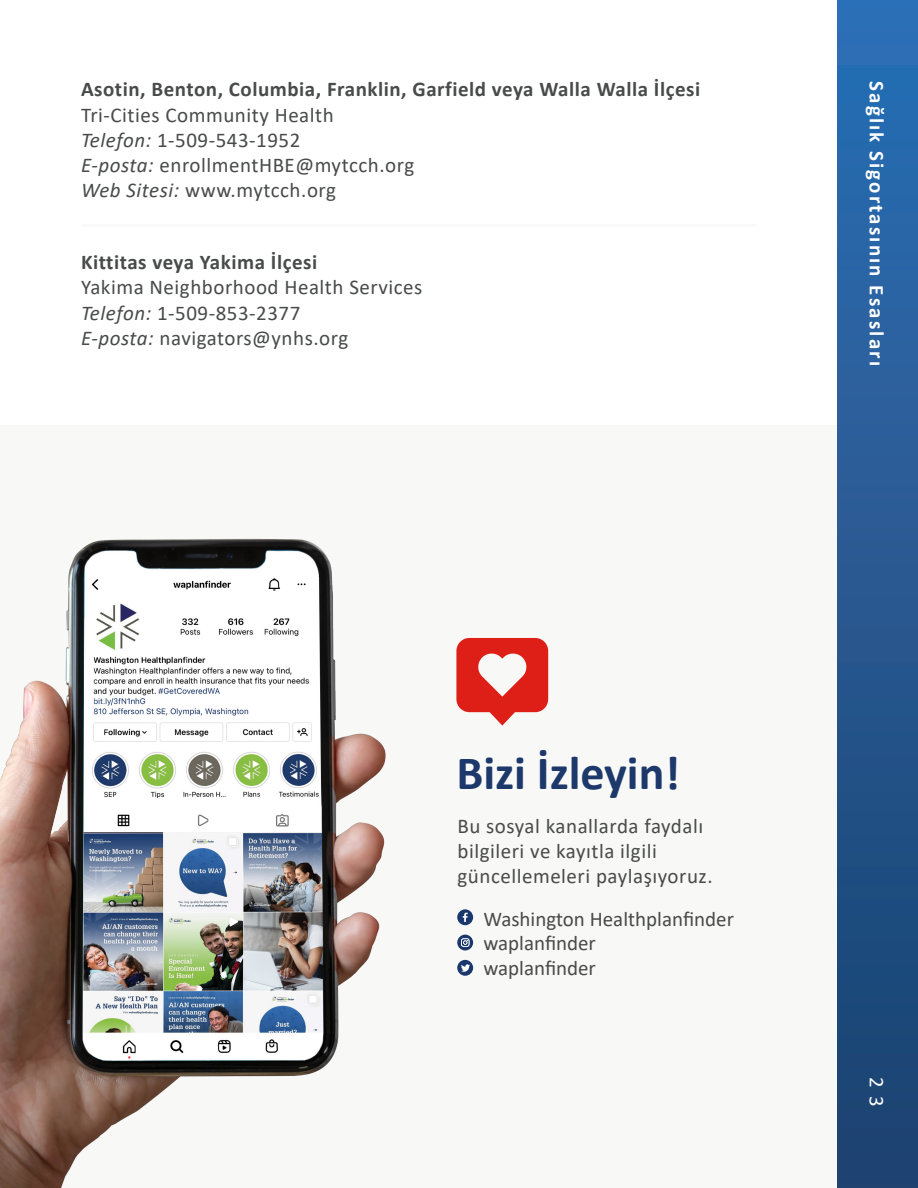
<style>
.page{position:relative;width:918px;height:1188px;background:#fff}
.page>*{position:absolute;margin:0;border:0;box-sizing:border-box;transform-origin:0 0}
.t1{font:700 48px "Calibri";color:#1d386a}
.t2{font:21px/25.2px "Calibri";letter-spacing:.025em;color:#494a4a}
.t3{font:700 21px "Calibri";letter-spacing:.025em;color:#494a4a}
.t4{font:21px "Calibri";color:#494a4a}
.t5{font:700 21px "Calibri";letter-spacing:.1em;color:#fff}
.t6{font:21px "Calibri";color:#fff}
.s1{font-style:italic}
</style>
<div class="page">
<div style="left:837px;top:0;width:81px;height:1188px;background:linear-gradient(to bottom,#2d6fb5,#1c416e)"></div>
<div style="left:0;top:426px;width:837px;height:762px;background:#f8f8f7"></div>
<img style="left:0;top:538px;width:386px;height:650px">
<hr style="left:81px;top:224px;width:675px;height:2px;background:#f8f8f7">
<svg style="left:456px;top:638px;width:92px;height:88px"></svg>
<svg style="left:457px;top:909px;width:16px;height:16px"></svg>
<svg style="left:463px;top:913px;width:5px;height:9px"></svg>
<div style="left:457px;top:960px;width:16px;height:16px;background:#1a386b;border-radius:50%"></div>
<svg style="left:461px;top:964px;width:9px;height:8px"></svg>
<div style="left:457px;top:935px;width:16px;height:15px;background:#1a386b;border-radius:50%"></div>
<svg style="left:461px;top:938px;width:9px;height:9px"></svg>
<p class="t3" style="left:81px;top:75px;width:621px">Asotin, Benton, Columbia, Franklin, Garfield veya Walla Walla İlçesi</p>
<p class="t2" style="left:81px;top:102px;width:254px">Tri-Cities Community Health</p>
<p class="t2" style="left:81px;top:127px;width:221px"><span class="s1">Telefon:</span> 1-509-543-1952</p>
<p class="t2" style="left:81px;top:152px;width:335px"><span class="s1">E-posta:</span> enrollmentHBE@mytcch.org</p>
<p class="t2" style="left:81px;top:177px;width:257px"><span class="s1">Web Sitesi:</span> www.mytcch.org</p>
<p class="t3" style="left:81px;top:247px;width:238px">Kittitas veya Yakima İlçesi</p>
<p class="t2" style="left:81px;top:274px;width:343px">Yakima Neighborhood Health Services</p>
<p class="t2" style="left:81px;top:300px;width:221px"><span class="s1">Telefon:</span> 1-509-853-2377</p>
<p class="t2" style="left:81px;top:325px;width:269px"><span class="s1">E-posta:</span> navigators@ynhs.org</p>
<p class="t5" style="left:892px;top:81px;width:286px;rotate:90deg">Sağlık Sigortasının Esasları</p>
<p class="t1" style="left:456px;top:739px;width:225px">Bizi İzleyin!</p>
<p class="t2" style="left:457px;top:813px;width:257px">Bu sosyal kanallarda faydalı bilgileri ve kayıtla ilgili güncellemeleri paylaşıyoruz.</p>
<p class="t4" style="left:483px;top:904px;width:252px">Washington Healthplanfinder</p>
<p class="t4" style="left:483px;top:929px;width:114px">waplanfinder</p>
<p class="t4" style="left:483px;top:954px;width:114px">waplanfinder</p>
<p class="t6" style="left:891px;top:1077px;width:31px;rotate:90deg">2 3</p>
</div>
